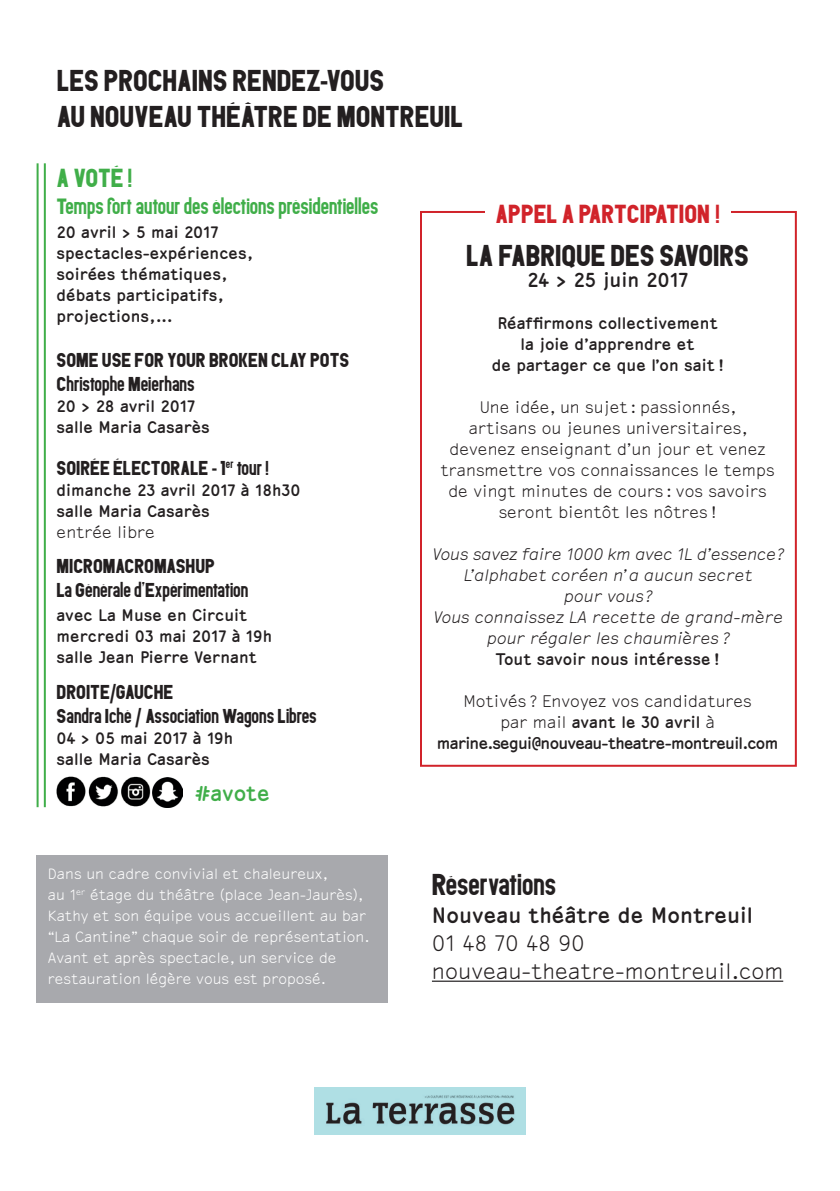
<style>
.page{position:relative;width:840px;height:1191px;background:#fff}
.page>*{position:absolute;margin:0;border:0;box-sizing:border-box;transform-origin:0 0}
.t1{font:30px/36px "PDU";color:#231f20}
.t2{font:26px "PDU";color:#d1232a}
.t3{font:26px "PDU";color:#40ae49}
.t4{font:300 24px/28px "Recibo";color:#231f20}
.t5{font:700 24px "Recibo";color:#231f20}
.t6{font:700 24px "Recibo";color:#40ae49}
.t7{font:22px "PDU";color:#40ae49}
.t8{font:700 22px "Recibo";color:#231f20}
.t9{font:20px/24px "PDU";color:#231f20}
.t10{font:700 18px/21px "Recibo";color:#231f20}
.t11{font:300 18px/21px "Recibo";color:#231f20;text-align:center}
.t12{font:italic 300 18px/21px "Recibo";color:#231f20;text-align:center}
.t13{font:700 18px/21px "Recibo";letter-spacing:-.04em;color:#231f20;text-align:center}
.t14{font:300 16px/21px "Recibo";color:#fff}
.s1{font-weight:300}
.s2{font-style:inherit}
</style>
<div class="page">
<div style="left:420px;top:211px;width:376px;height:555px;border:2px solid #d1232a"></div>
<img style="left:315px;top:1087px;width:210px;height:47px">
<div style="left:37px;top:855px;width:350px;height:147px;background:#a8a9ad"></div>
<img style="left:57px;top:776px;width:125px;height:31px">
<hr style="left:431px;top:980px;width:351px;height:1px;background:#231f20">
<div style="left:484px;top:203px;width:246px;height:30px;background:#fff"></div>
<hr style="left:44px;top:163px;width:2px;height:644px;background:#40ae49">
<hr style="left:37px;top:163px;width:2px;height:644px;background:#40ae49">
<h1 class="t1" style="left:57px;top:62px;width:407px">LES PROCHAINS RENDEZ-VOUS<br>AU NOUVEAU THÉÂTRE DE MONTREUIL</h1>
<h2 class="t3" style="left:57px;top:160px;width:77px">A VOTÉ !</h2>
<p class="t7" style="left:57px;top:191px;width:323px">Temps fort autour des élections présidentielles</p>
<p class="t10" style="left:57px;top:222px;width:198px">20 avril &gt; 5 mai 2017 spectacles-expériences, soirées thématiques, débats participatifs, projections,...</p>
<p class="t9" style="left:57px;top:348px;width:294px">SOME USE FOR YOUR BROKEN CLAY POTS<br>Christophe Meierhans</p>
<p class="t10" style="left:57px;top:396px;width:155px">20 &gt; 28 avril 2017 salle Maria Casarès</p>
<p class="t9" style="left:57px;top:456px;width:213px">SOIRÉE ÉLECTORALE - 1<sup>er</sup> tour !</p>
<p class="t10" style="left:57px;top:480px;width:245px">dimanche 23 avril 2017 à 18h30 salle Maria Casarès</p>
<p class="t11" style="left:57px;top:522px;width:100px">entrée libre</p>
<p class="t9" style="left:57px;top:554px;width:193px">MICROMACROMASHUP<br>La Générale d’Expérimentation</p>
<p class="t10" style="left:57px;top:605px;width:217px">avec La Muse en Circuit mercredi 03 mai 2017 à 19h salle Jean Pierre Vernant</p>
<p class="t9" style="left:57px;top:679px;width:261px">DROITE/GAUCHE<br>Sandra Iché / Association Wagons Libres</p>
<p class="t10" style="left:57px;top:727px;width:178px">04 &gt; 05 mai 2017 à 19h salle Maria Casarès</p>
<h2 class="t2" style="left:495px;top:196px;width:225px">APPEL A PARTCIPATION !</h2>
<h1 class="t1" style="left:466px;top:237px;width:284px">LA FABRIQUE DES SAVOIRS</h1>
<p class="t8" style="left:526px;top:267px;width:162px">24 &gt; 25 juin 2017</p>
<p class="t10" style="left:491px;top:313px;width:234px;text-align:center">Réaffirmons collectivement la joie d’apprendre et<br>de partager ce que l’on sait !</p>
<p class="t11" style="left:440px;top:397px;width:335px">Une idée, un sujet : passionnés,<br>artisans ou jeunes universitaires, devenez enseignant d’un jour et venez transmettre vos connaissances le temps de vingt minutes de cours : vos savoirs seront bientôt les nôtres !</p>
<p class="t12" style="left:431px;top:544px;width:354px">Vous savez faire 1000 km avec 1L d’essence?<br>L’alphabet coréen n’a aucun secret<br>pour vous?<br>Vous connaissez LA recette de grand-mère pour régaler les chaumières?</p>
<p class="t10" style="left:495px;top:649px;width:226px">Tout savoir nous intéresse!</p>
<p class="t13" style="left:436px;top:691px;width:342px"><span class="s1">Motivés? Envoyez vos candidatures<br>par mail</span> avant le 30 avril <span class="s1">à </span>marine.segui@nouveau-theatre-montreuil.com</p>
<h3 class="t6" style="left:195px;top:779px;width:76px"><span class="s2">#</span>avote</h3>
<p class="t14" style="left:48px;top:864px;width:323px">Dans un cadre convivial et chaleureux,<br>au 1<sup>er</sup> étage du théâtre (place Jean-Jaurès), Kathy et son équipe vous accueillent au bar “La Cantine” chaque soir de représentation.<br>Avant et après spectacle, un service de restauration légère vous est proposé.</p>
<h1 class="t1" style="left:431px;top:866px;width:126px">Réservations</h1>
<h3 class="t5" style="left:431px;top:901px;width:322px">Nouveau théâtre de Montreuil</h3>
<h3 class="t4" style="left:431px;top:929px;width:353px">01 48 70 48 90 nouveau-theatre-montreuil.com</h3>
</div>
